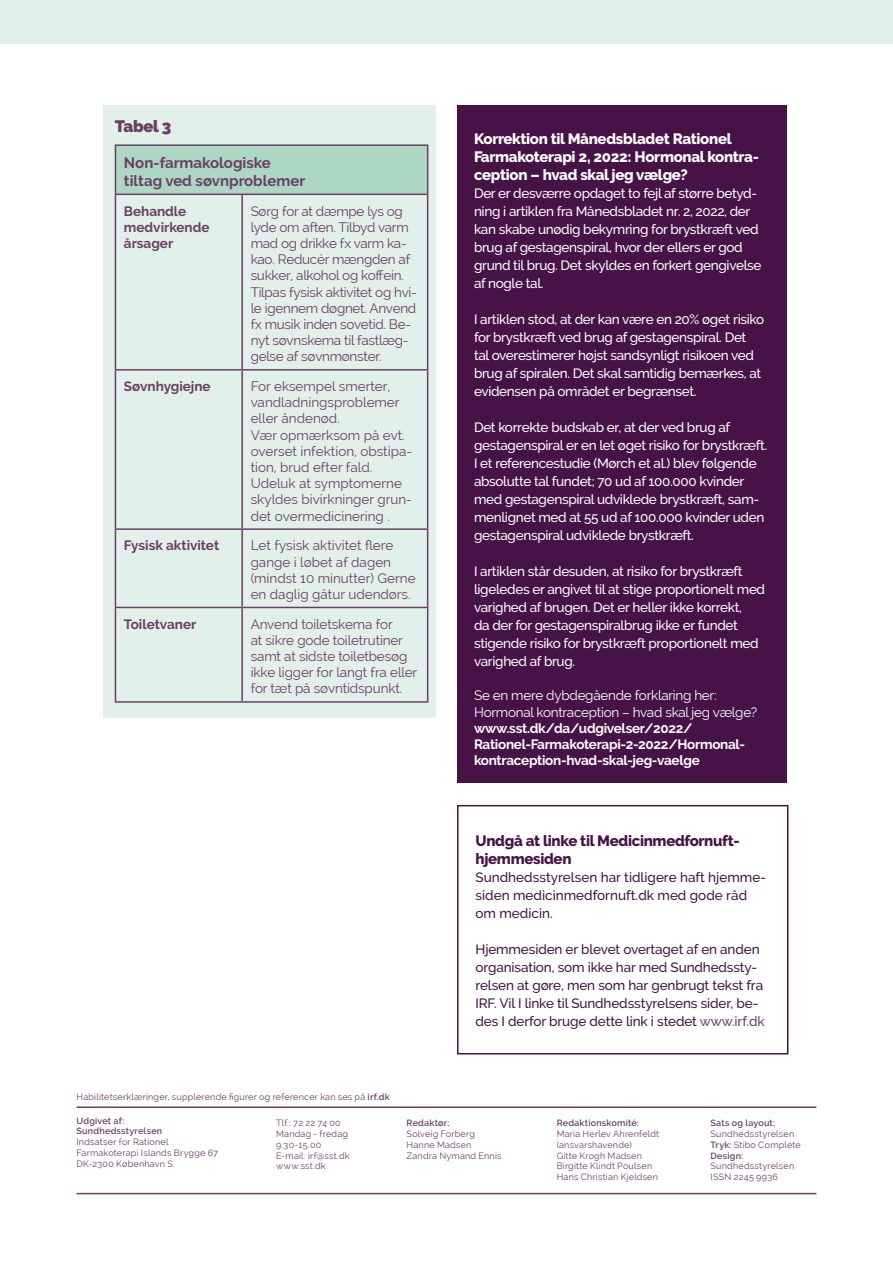
<style>
.page{position:relative;width:893px;height:1263px;background:#fff}
.page>*{position:absolute;margin:0;border:0;box-sizing:border-box;transform-origin:0 0}
.t1{font:900 16.5px "Raleway";letter-spacing:-.02em;color:#6a3e68}
.t2{font:800 15px/18px "Raleway";letter-spacing:-.02em;color:#fff}
.t3{font:800 15px/18px "Raleway";letter-spacing:-.02em;color:#471347}
.t4{font:700 15px/18px "Raleway";color:#6a3e68}
.t5{font:500 13.5px/18px "Raleway";letter-spacing:-.025em;color:#fff}
.t6{font:13.5px/16.2px "Raleway";letter-spacing:-.01em;color:#6a3e68}
.t7{font:500 13.5px/18px "Raleway";letter-spacing:-.01em;color:#471347}
.t8{font:700 13.5px/16.2px "Raleway";letter-spacing:-.02em;color:#fff}
.t9{font:13.5px/16.2px "Raleway";letter-spacing:-.02em;color:#fff}
.t10{font:700 13.5px/16.2px "Raleway";color:#6a3e68}
.t11{font:9px/10.8px "Raleway";letter-spacing:.025em;color:#6a3e68}
.t12{font:600 9px/10.8px "Raleway";letter-spacing:.025em;color:#6a3e68}
.s1{font-weight:600}
.s2{color:#6a3e68}
</style>
<div class="page">
<div style="left:0;top:0;width:893px;height:44px;background:#e1f0e8"></div>
<hr style="left:77px;top:1106px;width:739px;height:2px;background:#6a3e68">
<hr style="left:77px;top:1193px;width:739px;height:1px;background:#6a3e68">
<div style="left:457px;top:105px;width:330px;height:677px;background:#471347"></div>
<div style="left:457px;top:805px;width:331px;height:249px;border:2px solid #471347"></div>
<div style="left:104px;top:105px;width:332px;height:612px;background:#e1f0e8"></div>
<div style="left:115px;top:145px;width:313px;height:49px;background:#add7c3"></div>
<hr style="left:115px;top:144px;width:127px;height:2px;background:#6a3e68">
<hr style="left:115px;top:146px;width:1px;height:48px;background:#6a3e68">
<hr style="left:242px;top:144px;width:186px;height:2px;background:#6a3e68">
<hr style="left:427px;top:146px;width:1px;height:48px;background:#6a3e68">
<hr style="left:115px;top:194px;width:127px;height:1px;background:#6a3e68">
<hr style="left:115px;top:195px;width:1px;height:174px;background:#6a3e68">
<hr style="left:242px;top:194px;width:186px;height:1px;background:#6a3e68">
<hr style="left:241px;top:195px;width:2px;height:174px;background:#6a3e68">
<hr style="left:427px;top:195px;width:1px;height:174px;background:#6a3e68">
<hr style="left:115px;top:369px;width:127px;height:2px;background:#6a3e68">
<hr style="left:115px;top:371px;width:1px;height:157px;background:#6a3e68">
<hr style="left:242px;top:369px;width:186px;height:2px;background:#6a3e68">
<hr style="left:241px;top:371px;width:2px;height:157px;background:#6a3e68">
<hr style="left:427px;top:371px;width:1px;height:157px;background:#6a3e68">
<hr style="left:115px;top:528px;width:127px;height:2px;background:#6a3e68">
<hr style="left:115px;top:530px;width:1px;height:77px;background:#6a3e68">
<hr style="left:242px;top:528px;width:186px;height:2px;background:#6a3e68">
<hr style="left:241px;top:530px;width:2px;height:77px;background:#6a3e68">
<hr style="left:427px;top:530px;width:1px;height:77px;background:#6a3e68">
<hr style="left:115px;top:607px;width:127px;height:1px;background:#6a3e68">
<hr style="left:115px;top:608px;width:1px;height:93px;background:#6a3e68">
<hr style="left:242px;top:607px;width:186px;height:1px;background:#6a3e68">
<hr style="left:241px;top:608px;width:2px;height:93px;background:#6a3e68">
<hr style="left:427px;top:608px;width:1px;height:93px;background:#6a3e68">
<hr style="left:115px;top:701px;width:127px;height:2px;background:#6a3e68">
<hr style="left:242px;top:701px;width:186px;height:2px;background:#6a3e68">
<p class="t1" style="left:115px;top:116px;width:58px">Tabel 3</p>
<p class="t4" style="left:124px;top:154px;width:183px">Non-farmakologiske tiltag ved søvnproblemer</p>
<p class="t10" style="left:124px;top:203px;width:87px">Behandle medvirkende årsager</p>
<p class="t6" style="left:251px;top:203px;width:168px">Sørg for at dæmpe lys og lyde om aften. Tilbyd varm mad og drikke fx varm ka&shy;kao. Reducér mængden af sukker, alkohol og koffein.<br>Tilpas fysisk aktivitet og hvi&shy;le igennem døgnet. Anvend fx musik inden sovetid. Be&shy;nyt søvnskema til fastlæg&shy;gelse af søvnmønster.</p>
<p class="t10" style="left:124px;top:378px;width:88px">Søvnhygiejne</p>
<p class="t6" style="left:251px;top:378px;width:163px">For eksempel smerter, vandladningsproblemer eller åndenød.<br>Vær opmærksom på evt. overset infektion, obstipa&shy;tion, brud efter fald.<br>Udeluk at symptomerne skyldes bivirkninger grun&shy;det overmedicinering .</p>
<p class="t10" style="left:124px;top:537px;width:97px">Fysisk aktivitet</p>
<p class="t6" style="left:251px;top:537px;width:166px">Let fysisk aktivitet flere gange i løbet af dagen (mindst 10 minutter) Gerne en daglig gåtur udendørs.</p>
<p class="t10" style="left:124px;top:616px;width:74px">Toiletvaner</p>
<p class="t6" style="left:251px;top:616px;width:168px">Anvend toiletskema for<br>at sikre gode toiletrutiner samt at sidste toiletbesøg ikke ligger for langt fra eller for tæt på søvntidspunkt.</p>
<p class="t11" style="left:77px;top:1091px;width:315px">Habilitetserklæringer, supplerende figurer og referencer kan ses på <span class="s1">irf.dk</span></p>
<p class="t2" style="left:474px;top:130px;width:286px">Korrektion til Månedsbladet Rationel<br>Farmakoterapi 2, 2022: Hormonal kontra&shy;ception – hvad skal jeg vælge?</p>
<p class="t5" style="left:474px;top:184px;width:289px">Der er desværre opdaget to fejl af større betyd&shy;ning i artiklen fra Månedsbladet nr. 2, 2022, der kan skabe unødig bekymring for brystkræft ved brug af gestagenspiral, hvor der ellers er god grund til brug. Det skyldes en forkert gengivelse af nogle tal.</p>
<p class="t5" style="left:474px;top:310px;width:292px">I artiklen stod, at der kan være en 20% øget risiko for brystkræft ved brug af gestagenspiral. Det tal overestimerer højst sandsynligt risikoen ved brug af spiralen. Det skal samtidig bemærkes, at evidensen på området er begrænset.</p>
<p class="t5" style="left:474px;top:418px;width:295px">Det korrekte budskab er, at der ved brug af gestagenspiral er en let øget risiko for brystkræft.<br>I et referencestudie (Mørch et al.) blev følgende absolutte tal fundet; 70 ud af 100.000 kvinder med gestagenspiral udviklede brystkræft, sam&shy;menlignet med at 55 ud af 100.000 kvinder uden gestagenspiral udviklede brystkræft.</p>
<p class="t5" style="left:474px;top:562px;width:293px">I artiklen står desuden, at risiko for brystkræft ligeledes er angivet til at stige proportionelt med varighed af brugen. Det er heller ikke korrekt,<br>da der for gestagenspiralbrug ikke er fundet stigende risiko for brystkræft proportionelt med varighed af brug.</p>
<p class="t9" style="left:474px;top:687px;width:285px">Se en mere dybdegående forklaring her:<br>Hormonal kontraception – hvad skal jeg vælge?</p>
<p class="t8" style="left:474px;top:720px;width:272px">www.sst.dk/da/udgivelser/2022/<br>Rationel-Farmakoterapi-2-2022/Hormonal&shy;kontraception-hvad-skal-jeg-vaelge</p>
<p class="t3" style="left:475px;top:832px;width:266px">Undgå at linke til Medicinmedfornuft&shy;hjemmesiden</p>
<p class="t7" style="left:475px;top:868px;width:292px">Sundhedsstyrelsen har tidligere haft hjemme&shy;siden medicinmedfornuft.dk med gode råd om medicin.</p>
<p class="t7" style="left:475px;top:940px;width:291px">Hjemmesiden er blevet overtaget af en anden organisation, som ikke har med Sundhedssty&shy;relsen at gøre, men som har genbrugt tekst fra IRF. Vil I linke til Sundhedsstyrelsens sider, be&shy;des I derfor bruge dette link i stedet <span class="s2">www.irf.dk</span></p>
<p class="t12" style="left:77px;top:1115px;width:87px">Udgivet af:<br>Sundhedsstyrelsen</p>
<p class="t11" style="left:77px;top:1136px;width:143px">Indsatser for Rationel<br>Farmakoterapi Islands Brygge 67<br>DK-2300 København S</p>
<p class="t11" style="left:276px;top:1118px;width:75px">Tlf.: 72 22 74 00<br>Mandag - fredag<br>9.30-15.00<br>E-mail: irf@sst.dk www.sst.dk</p>
<p class="t12" style="left:407px;top:1118px;width:44px">Redaktør:</p>
<p class="t11" style="left:407px;top:1128px;width:96px">Solveig Forberg<br>Hanne Madsen<br>Zandra Nymand Ennis</p>
<p class="t12" style="left:557px;top:1118px;width:84px">Redaktionskomité:</p>
<p class="t11" style="left:557px;top:1128px;width:104px">Maria Herlev Ahrenfeldt (ansvarshavende)<br>Gitte Krogh Madsen<br>Birgitte Klindt Poulsen<br>Hans Christian Kjeldsen</p>
<p class="t12" style="left:710px;top:1118px;width:66px">Sats og layout:</p>
<p class="t11" style="left:710px;top:1128px;width:92px">Sundhedsstyrelsen<br><span class="s1">Tryk:</span> Stibo Complete<br><span class="s1">Design:</span></p>
<p class="t11" style="left:710px;top:1161px;width:85px">Sundhedsstyrelsen<br>ISSN 2245 9936</p>
</div>
